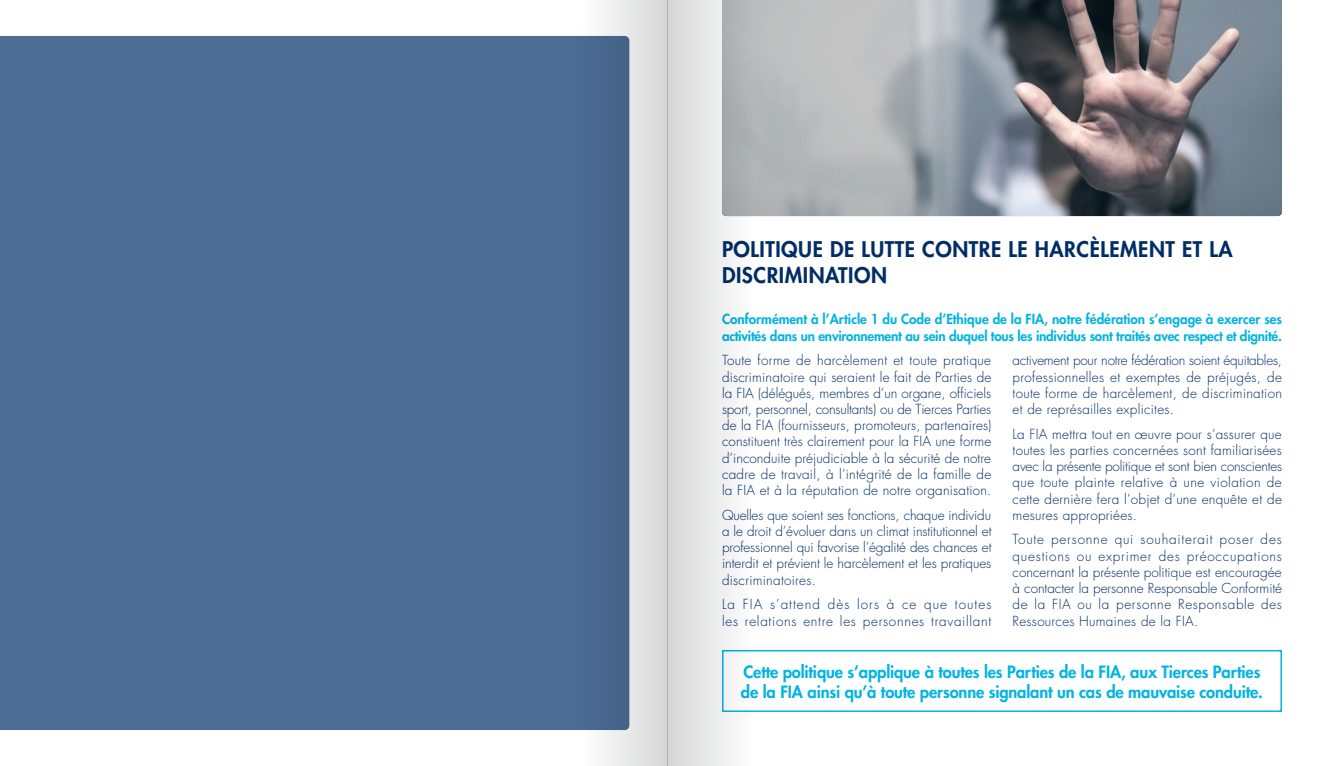
<style>
.page{position:relative;width:1336px;height:766px;background:#fff}
.page>*{position:absolute;margin:0;border:0;box-sizing:border-box;transform-origin:0 0}
.t1{font:800 21px/25.2px "Futura Std";letter-spacing:.025em;color:#002d66}
.t2{font:800 16.5px/19.8px "Futura Std";letter-spacing:-.01em;color:#02b4e2}
.t3{font:300 13.5px/16.2px "Futura Std";letter-spacing:.02em;color:#002d66;text-align:justify}
.t4{font:800 13.5px/16.2px "Futura Std";letter-spacing:-.02em;color:#02b4e2}
.t5{font:300 13.5px/16.2px "Futura Std";letter-spacing:.05em;color:#002d66}
</style>
<div class="page">
<div style="left:722px;top:649px;width:559px;height:62px;border:2px solid #02b4e2"></div>
<img style="left:753px;top:0;width:528px;height:216px">
<div style="left:0;top:36px;width:583px;height:693px;background:#4d6c94"></div>
<svg style="left:668px;top:0;width:85px;height:765px"></svg>
<svg style="left:583px;top:0;width:85px;height:765px;background:#95a4b7"></svg>
<h1 class="t1" style="left:722px;top:237px;width:512px">POLITIQUE DE LUTTE CONTRE LE HARCÈLEMENT ET LA<br>DISCRIMINATION</h1>
<p class="t4" style="left:722px;top:311px;width:561px">Conformément à l’Article 1 du Code d’Ethique de la FIA, notre fédération s’engage à exercer ses activités dans un environnement au sein duquel tous les individus sont traités avec respect et dignité.</p>
<p class="t3" style="left:722px;top:352px;width:271px">Toute forme de harcèlement et toute pratique discriminatoire qui seraient le fait de Parties de la FIA (délégués, membres d’un organe, officiels sport, personnel, consultants) ou de Tierces Parties de la FIA (fournisseurs, promoteurs, partenaires) constituent très clairement pour la FIA une forme d’inconduite préjudiciable à la sécurité de notre cadre de travail, à l’intégrité de la famille de la FIA et à la réputation de notre organisation.</p>
<p class="t3" style="left:722px;top:507px;width:271px">Quelles que soient ses fonctions, chaque individu a le droit d’évoluer dans un climat institutionnel et professionnel qui favorise l’égalité des chances et interdit et prévient le harcèlement et les pratiques discriminatoires.</p>
<p class="t5" style="left:722px;top:596px;width:271px">La FIA s’attend dès lors à ce que toutes les relations entre les personnes travaillant</p>
<p class="t3" style="left:1012px;top:352px;width:271px">activement pour notre fédération soient équitables, professionnelles et exemptes de préjugés, de toute forme de harcèlement, de discrimination et de représailles explicites.</p>
<p class="t3" style="left:1012px;top:426px;width:271px">La FIA mettra tout en œuvre pour s’assurer que toutes les parties concernées sont familiarisées avec la présente politique et sont bien conscientes que toute plainte relative à une violation de cette dernière fera l’objet d’une enquête et de mesures appropriées.</p>
<p class="t3" style="left:1012px;top:531px;width:271px">Toute personne qui souhaiterait poser des questions ou exprimer des préoccupations concernant la présente politique est encouragée à contacter la personne Responsable Conformité de la FIA ou la personne Responsable des Ressources Humaines de la FIA.</p>
<p class="t2" style="left:740px;top:661px;width:523px">Cette politique s’applique à toutes les Parties de la FIA, aux Tierces Parties de la FIA ainsi qu’à toute personne signalant un cas de mauvaise conduite.</p>
</div>
